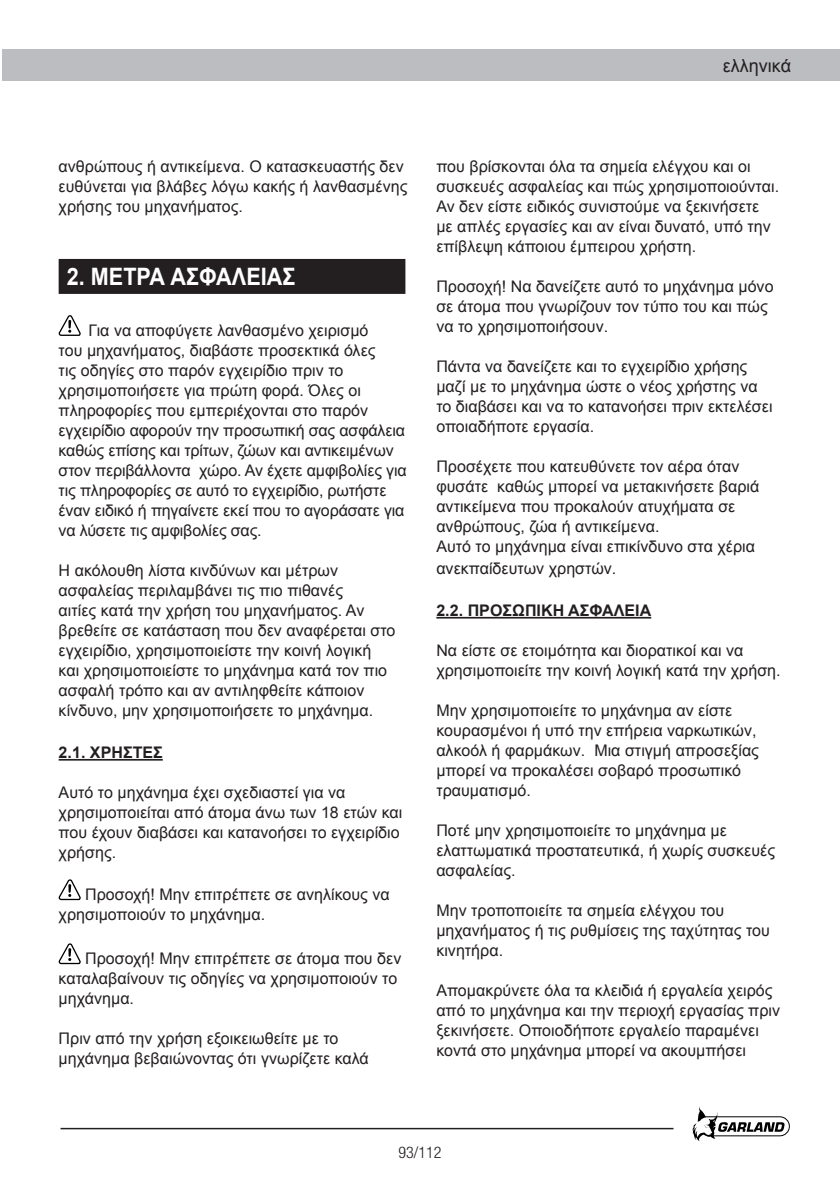
<style>
.page{position:relative;width:840px;height:1191px;background:#fff}
.page>*{position:absolute;margin:0;border:0;box-sizing:border-box;transform-origin:0 0}
.t1{font:700 24px "Arial";color:#fff;scale:.9 1}
.t2{font:18px "Arial";color:#231f20}
.t3{font:16px/20px "Arial";color:#231f20}
.t4{font:700 16px "Arial";color:#231f20}
.t5{font:300 condensed 16px "Helvetica Neue";color:#231f20}
</style>
<div class="page">
<svg style="left:692px;top:1107px;width:97px;height:34px"></svg>
<hr style="left:60px;top:1127px;width:613px;height:2px;background:#231f20">
<hr style="left:0;top:48px;width:1px;height:31px;background:#bcbdc0">
<div style="left:2px;top:49px;width:837px;height:31px;background:#bcbdc0"></div>
<hr style="left:59px;top:759px;width:104px;height:1px;background:#231f20">
<div style="left:60px;top:260px;width:344px;height:33px;background:#231f20"></div>
<div style="left:59px;top:259px;width:346px;height:35px;border:2px solid #231f20"></div>
<svg style="left:58px;top:315px;width:23px;height:21px"></svg>
<svg style="left:58px;top:879px;width:23px;height:21px"></svg>
<svg style="left:58px;top:943px;width:23px;height:21px"></svg>
<hr style="left:436px;top:617px;width:215px;height:1px;background:#231f20">
<p class="t2" style="left:722px;top:54px;width:70px">ελληνικά</p>
<p class="t3" style="left:59px;top:156px;width:350px">ανθρώπους ή αντικείμενα. Ο κατασκευαστής δεν ευθύνεται για βλάβες λόγω κακής ή λανθασμένης χρήσης του μηχανήματος.</p>
<h1 class="t1" style="left:67px;top:261px;width:256px">2. ΜΕΤΡΑ ΑΣΦΑΛΕΙΑΣ</h1>
<p class="t3" style="left:59px;top:320px;width:349px;text-indent:30px">Για να αποφύγετε λανθασμένο χειρισμό<br>του μηχανήματος, διαβάστε προσεκτικά όλες<br>τις οδηγίες στο παρόν εγχειρίδιο πριν το χρησιμοποιήσετε για πρώτη φορά. Όλες οι πληροφορίες που εμπεριέχονται στο παρόν εγχειρίδιο αφορούν την προσωπική σας ασφάλεια καθώς επίσης και τρίτων, ζώων και αντικειμένων στον περιβάλλοντα χώρο. Αν έχετε αμφιβολίες για τις πληροφορίες σε αυτό το εγχειρίδιο, ρωτήστε έναν ειδικό ή πηγαίνετε εκεί που το αγοράσατε για να λύσετε τις αμφιβολίες σας.</p>
<p class="t3" style="left:59px;top:560px;width:338px">Η ακόλουθη λίστα κινδύνων και μέτρων ασφαλείας περιλαμβάνει τις πιο πιθανές<br>αιτίες κατά την χρήση του μηχανήματος. Αν βρεθείτε σε κατάσταση που δεν αναφέρεται στο εγχειρίδιο, χρησιμοποιείστε την κοινή λογική και χρησιμοποιείστε το μηχάνημα κατά τον πιο ασφαλή τρόπο και αν αντιληφθείτε κάποιον κίνδυνο, μην χρησιμοποιήσετε το μηχάνημα.</p>
<p class="t4" style="left:59px;top:742px;width:106px">2.1. ΧΡΗΣΤΕΣ</p>
<p class="t3" style="left:59px;top:782px;width:345px">Αυτό το μηχάνημα έχει σχεδιαστεί για να χρησιμοποιείται από άτομα άνω των 18 ετών και που έχουν διαβάσει και κατανοήσει το εγχειρίδιο χρήσης.</p>
<p class="t3" style="left:59px;top:884px;width:332px;text-indent:26px">Προσοχή! Μην επιτρέπετε σε ανηλίκους να χρησιμοποιούν το μηχάνημα.</p>
<p class="t3" style="left:59px;top:948px;width:344px;text-indent:26px">Προσοχή! Μην επιτρέπετε σε άτομα που δεν καταλαβαίνουν τις οδηγίες να χρησιμοποιούν το μηχάνημα.</p>
<p class="t3" style="left:59px;top:1028px;width:311px">Πριν από την χρήση εξοικειωθείτε με το μηχάνημα βεβαιώνοντας ότι γνωρίζετε καλά</p>
<p class="t3" style="left:436px;top:156px;width:344px">που βρίσκονται όλα τα σημεία ελέγχου και οι συσκευές ασφαλείας και πώς χρησιμοποιούνται.<br>Αν δεν είστε ειδικός συνιστούμε να ξεκινήσετε με απλές εργασίες και αν είναι δυνατό, υπό την επίβλεψη κάποιου έμπειρου χρήστη.</p>
<p class="t3" style="left:436px;top:276px;width:338px">Προσοχή! Να δανείζετε αυτό το μηχάνημα μόνο σε άτομα που γνωρίζουν τον τύπο του και πώς να το χρησιμοποιήσουν.</p>
<p class="t3" style="left:436px;top:356px;width:337px">Πάντα να δανείζετε και το εγχειρίδιο χρήσης μαζί με το μηχάνημα ώστε ο νέος χρήστης να το διαβάσει και να το κατανοήσει πριν εκτελέσει οποιαδήποτε εργασία.</p>
<p class="t3" style="left:436px;top:456px;width:324px">Προσέχετε που κατευθύνετε τον αέρα όταν φυσάτε καθώς μπορεί να μετακινήσετε βαριά αντικείμενα που προκαλούν ατυχήματα σε ανθρώπους, ζώα ή αντικείμενα.<br>Αυτό το μηχάνημα είναι επικίνδυνο στα χέρια</p>
<p class="t3" style="left:436px;top:558px;width:181px">ανεκπαίδευτων χρηστών.</p>
<p class="t4" style="left:436px;top:600px;width:216px">2.2. ΠΡΟΣΩΠΙΚΗ ΑΣΦΑΛΕΙΑ</p>
<p class="t3" style="left:436px;top:640px;width:345px">Να είστε σε ετοιμότητα και διορατικοί και να χρησιμοποιείτε την κοινή λογική κατά την χρήση.</p>
<p class="t3" style="left:436px;top:700px;width:324px">Μην χρησιμοποιείτε το μηχάνημα αν είστε κουρασμένοι ή υπό την επήρεια ναρκωτικών, αλκοόλ ή φαρμάκων. Μια στιγμή απροσεξίας μπορεί να προκαλέσει σοβαρό προσωπικό τραυματισμό.</p>
<p class="t3" style="left:436px;top:820px;width:340px">Ποτέ μην χρησιμοποιείτε το μηχάνημα με ελαττωματικά προστατευτικά, ή χωρίς συσκευές ασφαλείας.</p>
<p class="t3" style="left:436px;top:900px;width:335px">Μην τροποποιείτε τα σημεία ελέγχου του μηχανήματος ή τις ρυθμίσεις της ταχύτητας του κινητήρα.</p>
<p class="t3" style="left:436px;top:980px;width:345px">Απομακρύνετε όλα τα κλειδιά ή εργαλεία χειρός από το μηχάνημα και την περιοχή εργασίας πριν ξεκινήσετε. Οποιοδήποτε εργαλείο παραμένει κοντά στο μηχάνημα μπορεί να ακουμπήσει</p>
<p class="t5" style="left:398px;top:1143px;width:45px">93/112</p>
</div>
